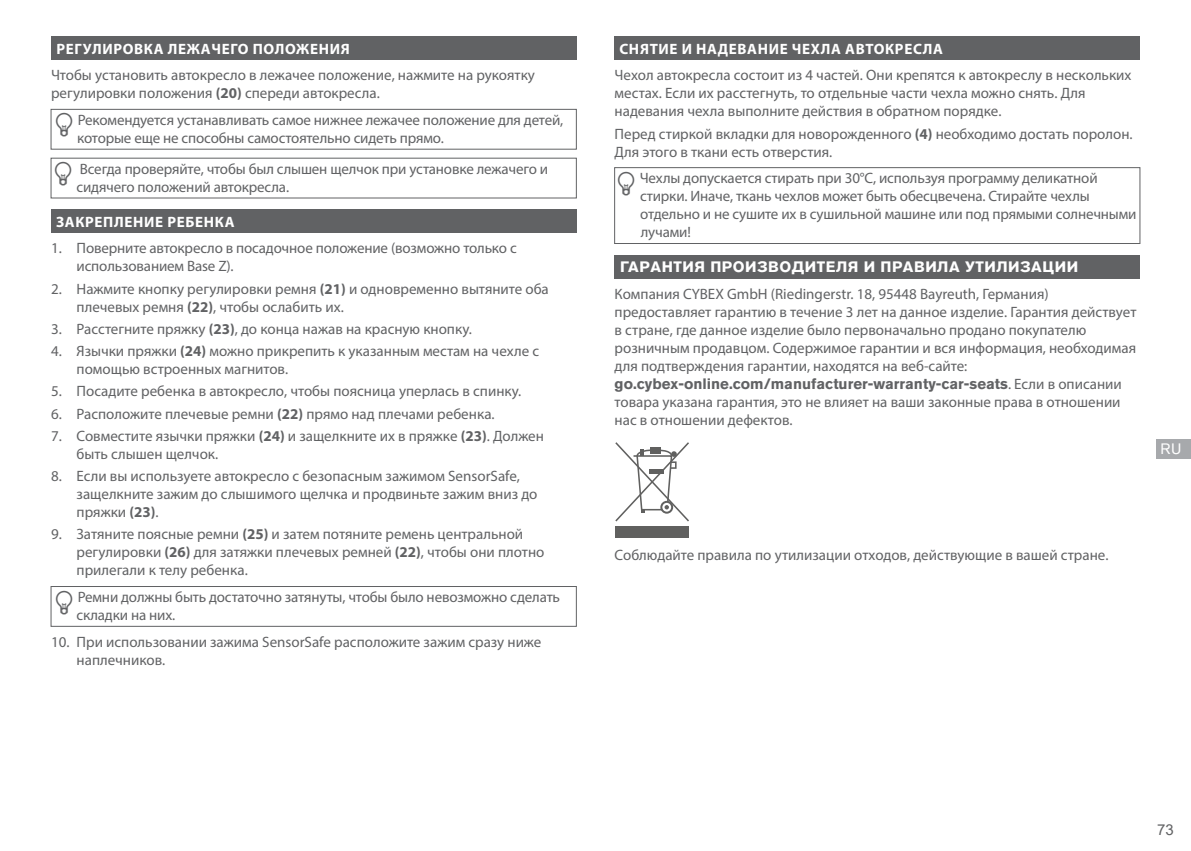
<style>
.page{position:relative;width:1191px;height:851px;background:#fff}
.page>*{position:absolute;margin:0;border:0;box-sizing:border-box;transform-origin:0 0}
.t1{font:15px/18px "Myriad Pro";color:#616264}
.t2{font:700 15px "Myriad Pro";letter-spacing:.045em;color:#fff}
.t3{font:700 15px "Akzidenz Grotesk Pro";color:#616264}
.t4{font:700 15px "Akzidenz Grotesk Pro";letter-spacing:.035em;color:#fff}
.t5{font:15px "Arial";color:#616264}
.t6{font:15px "Akzidenz Grotesk Pro";color:#fff}
.s1{font-weight:700}
.s2{font-family:"Myriad Pro";font-weight:400}
</style>
<div class="page">
<div style="left:51px;top:37px;width:525px;height:23px;background:#616264"></div>
<div style="left:51px;top:109px;width:526px;height:40px;border:1px solid #616264"></div>
<div style="left:51px;top:158px;width:526px;height:40px;border:1px solid #616264"></div>
<div style="left:51px;top:209px;width:525px;height:24px;background:#616264"></div>
<div style="left:51px;top:586px;width:526px;height:40px;border:1px solid #616264"></div>
<div style="left:614px;top:37px;width:526px;height:23px;background:#616264"></div>
<div style="left:614px;top:167px;width:526px;height:77px;border:1px solid #616264"></div>
<div style="left:614px;top:255px;width:526px;height:23px;background:#616264"></div>
<div style="left:615px;top:526px;width:74px;height:11px;background:#60605f"></div>
<svg style="left:615px;top:442px;width:74px;height:80px"></svg>
<div style="left:650px;top:447px;width:11px;height:6px;background:#60605f"></div>
<div style="left:1157px;top:439px;width:34px;height:19px;background:#a7a9ac"></div>
<p class="t2" style="left:56px;top:39px;width:295px">РЕГУЛИРОВКА ЛЕЖАЧЕГО ПОЛОЖЕНИЯ</p>
<p class="t1" style="left:51px;top:66px;width:485px">Чтобы установить автокресло в лежачее положение, нажмите на рукоятку регулировки положения <span class="s1">(20)</span> спереди автокресла.</p>
<p class="t1" style="left:77px;top:111px;width:488px">Рекомендуется устанавливать самое нижнее лежачее положение для детей, которые еще не способны самостоятельно сидеть прямо.</p>
<p class="t1" style="left:76px;top:159px;width:473px">Всегда проверяйте, чтобы был слышен щелчок при установке лежачего и сидячего положений автокресла.</p>
<p class="t2" style="left:56px;top:212px;width:180px">ЗАКРЕПЛЕНИЕ РЕБЕНКА</p>
<p class="t1" style="left:77px;top:239px;width:442px;text-indent:-26px">1. Поверните автокресло в посадочное положение (возможно только с использованием Base Z).</p>
<p class="t1" style="left:77px;top:279px;width:474px;text-indent:-26px">2. Нажмите кнопку регулировки ремня <span class="s1">(21)</span> и одновременно вытяните оба плечевых ремня <span class="s1">(22)</span>, чтобы ослабить их.</p>
<p class="t1" style="left:51px;top:319px;width:422px">3. Расстегните пряжку <span class="s1">(23)</span>, до конца нажав на красную кнопку.</p>
<p class="t1" style="left:77px;top:342px;width:464px;text-indent:-26px">4. Язычки пряжки <span class="s1">(24)</span> можно прикрепить к указанным местам на чехле с помощью встроенных магнитов.</p>
<p class="t1" style="left:51px;top:382px;width:472px">5. Посадите ребенка в автокресло, чтобы поясница уперлась в спинку.</p>
<p class="t1" style="left:51px;top:404px;width:445px">6. Расположите плечевые ремни <span class="s1">(22)</span> прямо над плечами ребенка.</p>
<p class="t1" style="left:77px;top:426px;width:469px;text-indent:-26px">7. Совместите язычки пряжки <span class="s1">(24)</span> и защелкните их в пряжке <span class="s1">(23)</span>. Должен быть слышен щелчок.</p>
<p class="t1" style="left:77px;top:467px;width:462px;text-indent:-26px">8. Если вы используете автокресло с безопасным зажимом SensorSafe, защелкните зажим до слышимого щелчка и продвиньте зажим вниз до пряжки <span class="s1">(23)</span>.</p>
<p class="t1" style="left:77px;top:525px;width:469px;text-indent:-26px">9. Затяните поясные ремни <span class="s1">(25)</span> и затем потяните ремень центральной регулировки <span class="s1">(26)</span> для затяжки плечевых ремней <span class="s1">(22)</span>, чтобы они плотно прилегали к телу ребенка.</p>
<p class="t1" style="left:76px;top:587px;width:485px">Ремни должны быть достаточно затянуты, чтобы было невозможно сделать складки на них.</p>
<p class="t1" style="left:77px;top:632px;width:466px;text-indent:-26px">10. При использовании зажима SensorSafe расположите зажим сразу ниже наплечников.</p>
<p class="t2" style="left:619px;top:39px;width:325px">СНЯТИЕ И НАДЕВАНИЕ ЧЕХЛА АВТОКРЕСЛА</p>
<p class="t1" style="left:614px;top:66px;width:518px">Чехол автокресла состоит из 4 частей. Они крепятся к автокреслу в нескольких местах. Если их расстегнуть, то отдельные части чехла можно снять. Для надевания чехла выполните действия в обратном порядке.</p>
<p class="t1" style="left:614px;top:124px;width:519px">Перед стиркой вкладки для новорожденного <span class="s1">(4)</span> необходимо достать поролон.<br>Для этого в ткани есть отверстия.</p>
<p class="t1" style="left:639px;top:169px;width:498px">Чехлы допускается стирать при 30°C, используя программу деликатной стирки. Иначе, ткань чехлов может быть обесцвечена. Стирайте чехлы отдельно и не сушите их в сушильной машине или под прямыми солнечными лучами!</p>
<p class="t4" style="left:620px;top:257px;width:460px">ГАРАНТИЯ ПРОИЗВОДИТЕЛЯ И ПРАВИЛА УТИЛИЗАЦИИ</p>
<p class="t1" style="left:614px;top:284px;width:523px">Компания CYBEX GmbH (Riedingerstr. 18, 95448 Bayreuth, Германия) предоставляет гарантию в течение 3 лет на данное изделие. Гарантия действует в стране, где данное изделие было первоначально продано покупателю розничным продавцом. Содержимое гарантии и вся информация, необходимая для подтверждения гарантии, находятся на веб-сайте:</p>
<p class="t3" style="left:614px;top:374px;width:509px">go.cybex-online.com/manufacturer-warranty-car-seats<span class="s2">. Если в описании</span></p>
<p class="t1" style="left:614px;top:392px;width:507px">товара указана гарантия, это не влияет на ваши законные права в отношении нас в отношении дефектов.</p>
<p class="t6" style="left:1160px;top:439px;width:22px">RU</p>
<p class="t1" style="left:614px;top:545px;width:495px">Соблюдайте правила по утилизации отходов, действующие в вашей стране.</p>
<p class="t5" style="left:1157px;top:819px;width:18px">73</p>
</div>
